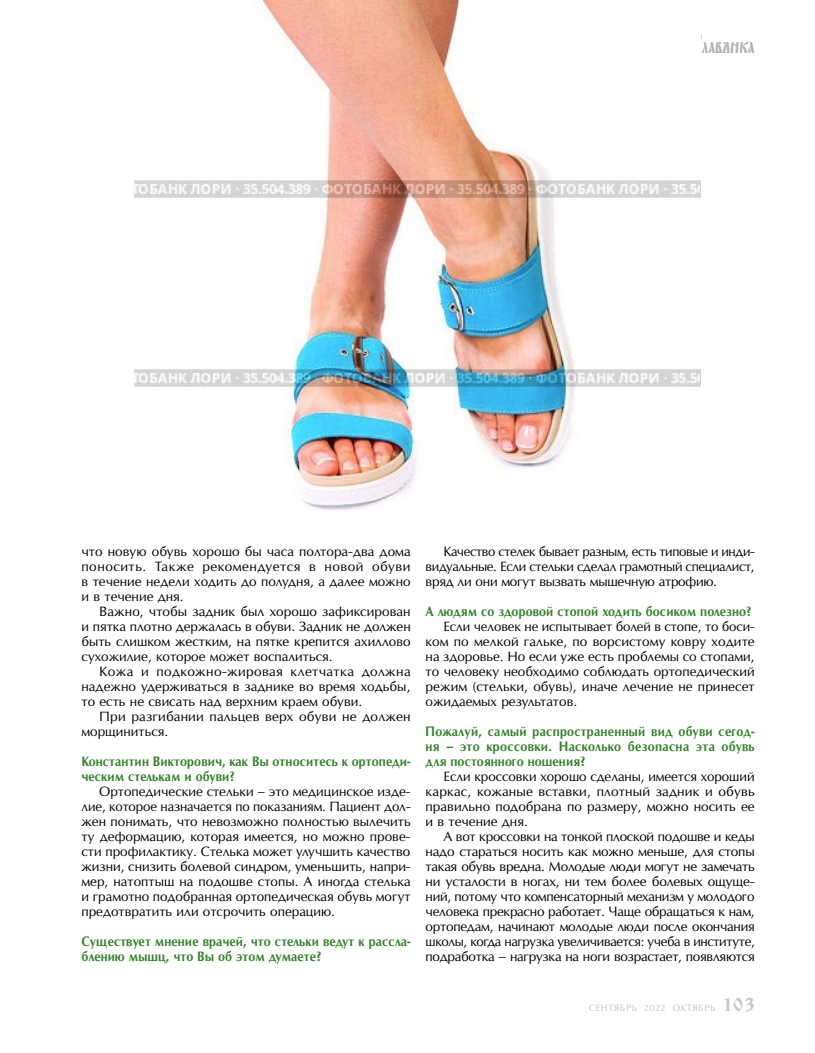
<style>
.page{position:relative;width:815px;height:1053px;background:#fff}
.page>*{position:absolute;margin:0;border:0;box-sizing:border-box;transform-origin:0 0}
.t1{font:22.5px "Apostol";color:#b3b2b2;scale:.75 1}
.t2{font:700 13.12px/15px "Opium New C";letter-spacing:.01em;color:#32822a;scale:.9 1}
.t3{font:12.88px/15px "Opium New C";color:#000;text-align:justify}
.t4{font:8.75px "Opium New C";letter-spacing:.05em;color:#c6c6c6}
.s1{font-size:45px}
.s2{font-family:"Izhitsa C";font-size:18.75px}
</style>
<div class="page">
<img style="left:135px;top:0;width:566px;height:510px">
<h1 class="t1" style="left:694px;top:32px;width:82px"><span class="s1">С</span>лавянка</h1>
<p class="t3" style="left:81px;top:544px;width:331px">что новую обувь хорошо бы часа полтора-два дома поносить. Также рекомендуется в новой обуви в течение недели ходить до полудня, а далее можно и в течение дня.</p>
<p class="t3" style="left:81px;top:604px;width:331px;text-indent:18px">Важно, чтобы задник был хорошо зафиксирован и пятка плотно держалась в обуви. Задник не должен быть слишком жестким, на пятке крепится ахиллово сухожилие, которое может воспалиться.</p>
<p class="t3" style="left:81px;top:664px;width:331px;text-indent:18px">Кожа и подкожно-жировая клетчатка должна надежно удерживаться в заднике во время ходьбы, то есть не свисать над верхним краем обуви.</p>
<p class="t3" style="left:81px;top:709px;width:331px;text-indent:18px">При разгибании пальцев верх обуви не должен морщиниться.</p>
<p class="t2" style="left:81px;top:754px;width:367px">Константин Викторович, как Вы относитесь к ортопеди&shy;ческим стелькам и обуви?</p>
<p class="t3" style="left:81px;top:784px;width:331px;text-indent:18px">Ортопедические стельки – это медицинское изде&shy;лие, которое назначается по показаниям. Пациент дол&shy;жен понимать, что невозможно полностью вылечить ту деформацию, которая имеется, но можно прове&shy;сти профилактику. Стелька может улучшить качество жизни, снизить болевой синдром, уменьшить, напри&shy;мер, натоптыш на подошве стопы. А иногда стелька и грамотно подобранная ортопедическая обувь могут предотвратить или отсрочить операцию.</p>
<p class="t2" style="left:81px;top:934px;width:367px">Существует мнение врачей, что стельки ведут к рассла&shy;блению мышц, что Вы об этом думаете?</p>
<p class="t3" style="left:426px;top:544px;width:331px;text-indent:18px">Качество стелек бывает разным, есть типовые и инди&shy;видуальные. Если стельки сделал грамотный специалист, вряд ли они могут вызвать мышечную атрофию.</p>
<p class="t2" style="left:426px;top:604px;width:364px">А людям со здоровой стопой ходить босиком полезно?</p>
<p class="t3" style="left:426px;top:619px;width:331px;text-indent:18px">Если человек не испытывает болей в стопе, то боси&shy;ком по мелкой гальке, по ворсистому ковру ходите на здоровье. Но если уже есть проблемы со стопами, то человеку необходимо соблюдать ортопедический режим (стельки, обувь), иначе лечение не принесет ожидаемых результатов.</p>
<p class="t2" style="left:426px;top:724px;width:367px;text-align:justify">Пожалуй, самый распространенный вид обуви сегод&shy;ня – это кроссовки. Насколько безопасна эта обувь для постоянного ношения?</p>
<p class="t3" style="left:426px;top:769px;width:331px;text-indent:18px">Если кроссовки хорошо сделаны, имеется хороший каркас, кожаные вставки, плотный задник и обувь правильно подобрана по размеру, можно носить ее и в течение дня.</p>
<p class="t3" style="left:426px;top:829px;width:331px;text-indent:18px">А вот кроссовки на тонкой плоской подошве и кеды надо стараться носить как можно меньше, для стопы такая обувь вредна. Молодые люди могут не замечать ни усталости в ногах, ни тем более болевых ощуще&shy;ний, потому что компенсаторный механизм у молодого человека прекрасно работает. Чаще обращаться к нам, ортопедам, начинают молодые люди после окончания школы, когда нагрузка увеличивается: учеба в институте, подработка – нагрузка на ноги возрастает, появляются</p>
<p class="t4" style="left:589px;top:1002px;width:167px">СЕНТЯБРЬ 2022 ОКТЯБРЬ <span class="s2">103</span></p>
</div>
